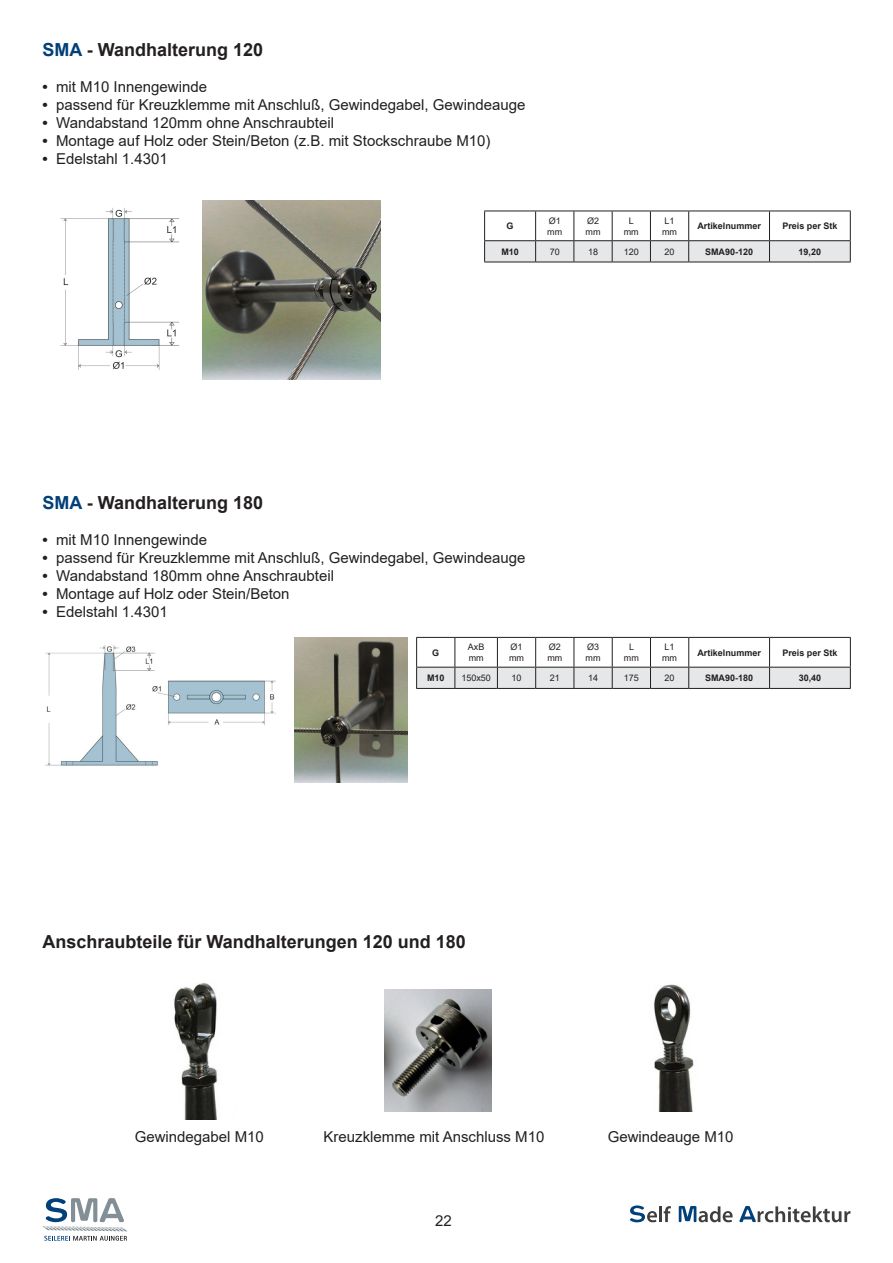
<style>
.page{position:relative;width:893px;height:1263px;background:#fff}
.page>*{position:absolute;margin:0;border:0;box-sizing:border-box;transform-origin:0 0}
.t1{font:700 18px "Arial";color:#231f20}
.t2{font:15px "Arial";color:#231f20}
.t3{font:700 9px "Arial";color:#231f20}
.t4{font:9px/10.8px "Arial";color:#231f20}
.s1{color:#014078}
.s2{font-weight:700}
</style>
<div class="page">
<svg style="left:43px;top:1198px;width:85px;height:42px"></svg>
<svg style="left:630px;top:1205px;width:27px;height:17px"></svg>
<hr style="left:659px;top:1206px;width:3px;height:16px;background:#3e3e3f">
<svg style="left:664px;top:1206px;width:7px;height:16px"></svg>
<svg style="left:739px;top:1206px;width:111px;height:16px"></svg>
<svg style="left:679px;top:1206px;width:54px;height:16px"></svg>
<svg style="left:484px;top:211px;width:367px;height:51px"></svg>
<hr style="left:484px;top:240px;width:52px;height:1px;background:#231f20">
<hr style="left:536px;top:240px;width:38px;height:1px;background:#231f20">
<hr style="left:574px;top:240px;width:38px;height:1px;background:#231f20">
<hr style="left:612px;top:240px;width:38px;height:1px;background:#231f20">
<hr style="left:650px;top:240px;width:39px;height:1px;background:#231f20">
<hr style="left:689px;top:240px;width:80px;height:1px;background:#231f20">
<hr style="left:769px;top:240px;width:82px;height:1px;background:#231f20">
<hr style="left:484px;top:262px;width:52px;height:1px;background:#231f20">
<hr style="left:536px;top:262px;width:38px;height:1px;background:#231f20">
<hr style="left:574px;top:262px;width:38px;height:1px;background:#231f20">
<hr style="left:612px;top:262px;width:38px;height:1px;background:#231f20">
<hr style="left:650px;top:262px;width:39px;height:1px;background:#231f20">
<hr style="left:689px;top:262px;width:80px;height:1px;background:#231f20">
<hr style="left:769px;top:262px;width:82px;height:1px;background:#231f20">
<hr style="left:497px;top:637px;width:39px;height:1px;background:#231f20">
<hr style="left:416px;top:637px;width:39px;height:1px;background:#231f20">
<hr style="left:455px;top:637px;width:42px;height:1px;background:#231f20">
<hr style="left:536px;top:637px;width:38px;height:1px;background:#231f20">
<hr style="left:574px;top:637px;width:38px;height:1px;background:#231f20">
<hr style="left:612px;top:637px;width:38px;height:1px;background:#231f20">
<hr style="left:689px;top:637px;width:81px;height:1px;background:#231f20">
<hr style="left:650px;top:637px;width:39px;height:1px;background:#231f20">
<hr style="left:770px;top:637px;width:81px;height:1px;background:#231f20">
<svg style="left:416px;top:638px;width:435px;height:50px"></svg>
<hr style="left:416px;top:667px;width:39px;height:1px;background:#231f20">
<hr style="left:455px;top:667px;width:42px;height:1px;background:#231f20">
<hr style="left:497px;top:667px;width:39px;height:1px;background:#231f20">
<hr style="left:536px;top:667px;width:38px;height:1px;background:#231f20">
<hr style="left:574px;top:667px;width:38px;height:1px;background:#231f20">
<hr style="left:612px;top:667px;width:38px;height:1px;background:#231f20">
<hr style="left:650px;top:667px;width:39px;height:1px;background:#231f20">
<hr style="left:689px;top:667px;width:81px;height:1px;background:#231f20">
<hr style="left:770px;top:667px;width:81px;height:1px;background:#231f20">
<hr style="left:416px;top:688px;width:39px;height:1px;background:#231f20">
<hr style="left:455px;top:688px;width:42px;height:1px;background:#231f20">
<hr style="left:497px;top:688px;width:39px;height:1px;background:#231f20">
<hr style="left:536px;top:688px;width:38px;height:1px;background:#231f20">
<hr style="left:574px;top:688px;width:38px;height:1px;background:#231f20">
<hr style="left:612px;top:688px;width:38px;height:1px;background:#231f20">
<hr style="left:650px;top:688px;width:39px;height:1px;background:#231f20">
<hr style="left:689px;top:688px;width:81px;height:1px;background:#231f20">
<hr style="left:770px;top:688px;width:81px;height:1px;background:#231f20">
<img style="left:60px;top:208px;width:120px;height:162px">
<img style="left:45px;top:645px;width:231px;height:121px">
<img style="left:203px;top:201px;width:178px;height:178px">
<img style="left:654px;top:984px;width:40px;height:128px">
<img style="left:174px;top:983px;width:44px;height:137px">
<img style="left:295px;top:637px;width:113px;height:146px">
<img style="left:384px;top:989px;width:107px;height:123px">
<p class="t1" style="left:43px;top:37px;width:222px"><span class="s1">SMA</span> - Wandhalterung 120</p>
<p class="t2" style="left:43px;top:76px;width:166px"><span class="s2">•</span> mit M10 Innengewinde</p>
<p class="t2" style="left:43px;top:94px;width:484px"><span class="s2">•</span> passend für Kreuzklemme mit Anschluß, Gewindegabel, Gewindeauge</p>
<p class="t2" style="left:43px;top:112px;width:293px"><span class="s2">•</span> Wandabstand 120mm ohne Anschraubteil</p>
<p class="t2" style="left:43px;top:130px;width:449px"><span class="s2">•</span> Montage auf Holz oder Stein/Beton (z.B. mit Stockschraube M10)</p>
<p class="t2" style="left:43px;top:148px;width:127px"><span class="s2">•</span> Edelstahl 1.4301</p>
<p class="t1" style="left:43px;top:490px;width:222px"><span class="s1">SMA</span> - Wandhalterung 180</p>
<p class="t3" style="left:507px;top:220px;width:9px">G</p>
<p class="t4" style="left:547px;top:215px;width:16px">Ø1 mm</p>
<p class="t4" style="left:586px;top:215px;width:16px">Ø2 mm</p>
<p class="t4" style="left:624px;top:215px;width:16px;text-align:center">L mm</p>
<p class="t4" style="left:662px;top:215px;width:16px">L1 mm</p>
<p class="t3" style="left:697px;top:220px;width:65px">Artikelnummer</p>
<p class="t3" style="left:782px;top:220px;width:57px">Preis per Stk</p>
<p class="t3" style="left:501px;top:245px;width:19px">M10</p>
<p class="t4" style="left:550px;top:246px;width:12px">70</p>
<p class="t4" style="left:588px;top:246px;width:12px">18</p>
<p class="t4" style="left:624px;top:246px;width:17px">120</p>
<p class="t4" style="left:665px;top:246px;width:12px">20</p>
<p class="t3" style="left:705px;top:245px;width:50px">SMA90-120</p>
<p class="t3" style="left:799px;top:245px;width:24px">19,20</p>
<p class="t2" style="left:43px;top:529px;width:166px"><span class="s2">•</span> mit M10 Innengewinde</p>
<p class="t2" style="left:43px;top:547px;width:484px"><span class="s2">•</span> passend für Kreuzklemme mit Anschluß, Gewindegabel, Gewindeauge</p>
<p class="t2" style="left:43px;top:565px;width:293px"><span class="s2">•</span> Wandabstand 180mm ohne Anschraubteil</p>
<p class="t2" style="left:43px;top:583px;width:249px"><span class="s2">•</span> Montage auf Holz oder Stein/Beton</p>
<p class="t2" style="left:43px;top:601px;width:127px"><span class="s2">•</span> Edelstahl 1.4301</p>
<p class="t3" style="left:432px;top:646px;width:9px">G</p>
<p class="t4" style="left:468px;top:641px;width:18px">AxB mm</p>
<p class="t4" style="left:509px;top:641px;width:16px">Ø1 mm</p>
<p class="t4" style="left:547px;top:641px;width:16px">Ø2 mm</p>
<p class="t4" style="left:586px;top:641px;width:16px">Ø3 mm</p>
<p class="t4" style="left:624px;top:641px;width:16px;text-align:center">L mm</p>
<p class="t4" style="left:662px;top:641px;width:16px">L1 mm</p>
<p class="t3" style="left:697px;top:646px;width:65px">Artikelnummer</p>
<p class="t3" style="left:782px;top:646px;width:57px">Preis per Stk</p>
<p class="t3" style="left:427px;top:671px;width:19px">M10</p>
<p class="t4" style="left:461px;top:672px;width:31px">150x50</p>
<p class="t4" style="left:511px;top:672px;width:12px">10</p>
<p class="t4" style="left:550px;top:672px;width:12px">21</p>
<p class="t4" style="left:588px;top:672px;width:12px">14</p>
<p class="t4" style="left:624px;top:672px;width:17px">175</p>
<p class="t4" style="left:665px;top:672px;width:12px">20</p>
<p class="t3" style="left:705px;top:671px;width:50px">SMA90-180</p>
<p class="t3" style="left:799px;top:671px;width:24px">30,40</p>
<p class="t1" style="left:43px;top:929px;width:425px">Anschraubteile für Wandhalterungen 120 und 180</p>
<p class="t2" style="left:135px;top:1126px;width:131px">Gewindegabel M10</p>
<p class="t2" style="left:323px;top:1126px;width:222px">Kreuzklemme mit Anschluss M10</p>
<p class="t2" style="left:608px;top:1126px;width:127px">Gewindeauge M10</p>
<p class="t2" style="left:435px;top:1210px;width:18px">22</p>
</div>
